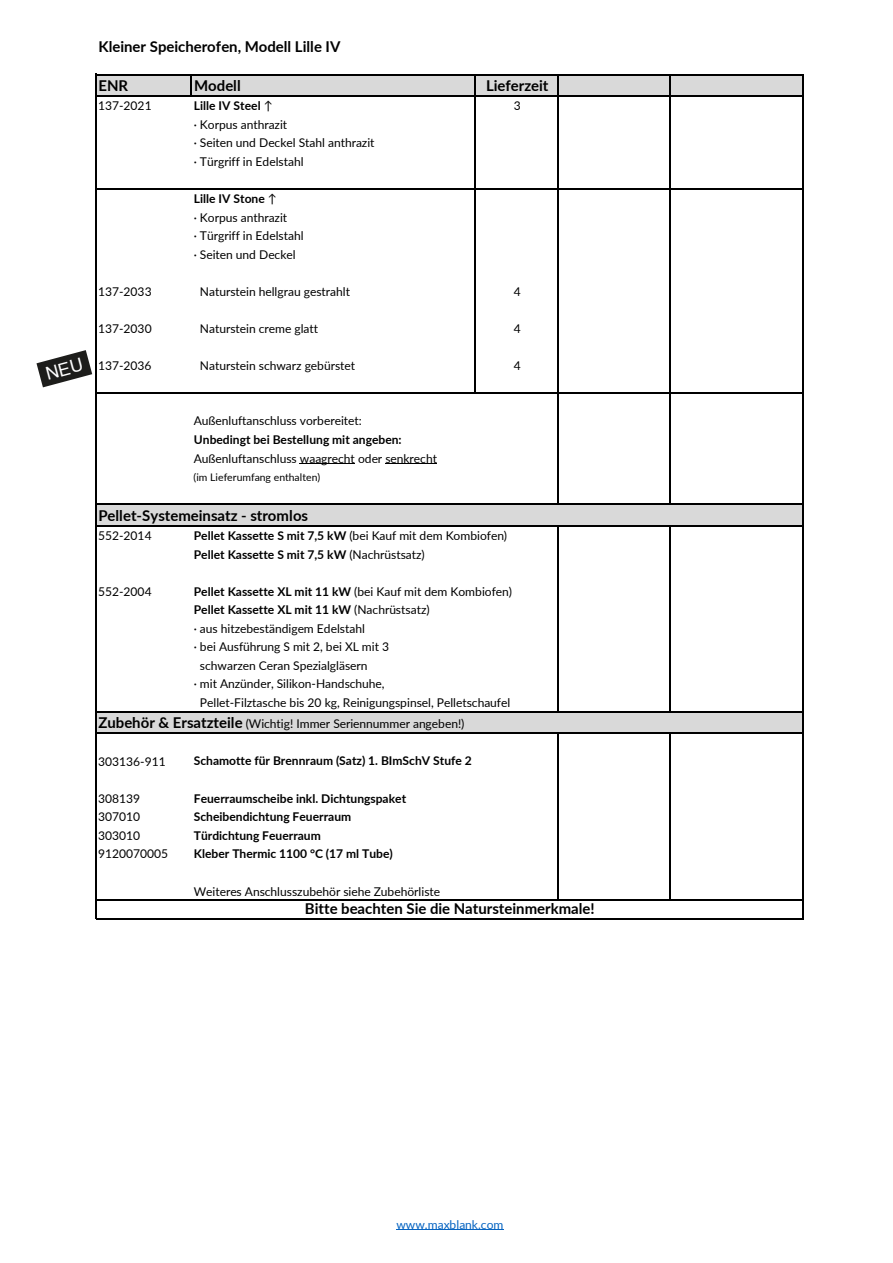
<style>
.page{position:relative;width:893px;height:1263px;background:#fff}
.page>*{position:absolute;margin:0;border:0;box-sizing:border-box;transform-origin:0 0}
.t1{font:700 15px "Lato";color:#000}
.t2{font:12px/18.6px "Lato";color:#000}
.t3{font:700 12px/18.6px "Lato";color:#000}
.t4{font:12px "Lato";color:#0563c1}
.t5{font:10.5px "Lato";letter-spacing:.005em;color:#000}
.s1{font-weight:400}
.s2{font-weight:700}
.s3{font-weight:700;font-size:15px}
</style>
<div class="page">
<div style="left:96px;top:75px;width:707px;height:22px;background:#d9d9d9"></div>
<div style="left:96px;top:504px;width:707px;height:22px;background:#d9d9d9"></div>
<div style="left:96px;top:711px;width:707px;height:22px;background:#d9d9d9"></div>
<hr style="left:300px;top:464px;width:55px;height:1px;background:#000">
<hr style="left:385px;top:464px;width:52px;height:1px;background:#000">
<hr style="left:396px;top:1230px;width:107px;height:1px;background:#0563c1">
<hr style="left:96px;top:392px;width:378px;height:2px;background:#000">
<hr style="left:474px;top:392px;width:83px;height:2px;background:#000">
<hr style="left:95px;top:74px;width:1px;height:431px;background:#000">
<svg style="left:95px;top:505px;width:1px;height:20px"></svg>
<hr style="left:557px;top:75px;width:2px;height:430px;background:#000">
<hr style="left:670px;top:75px;width:1px;height:430px;background:#000">
<hr style="left:557px;top:527px;width:2px;height:36px;background:#000">
<hr style="left:670px;top:527px;width:1px;height:36px;background:#000">
<hr style="left:802px;top:75px;width:1px;height:488px;background:#000">
<svg style="left:557px;top:563px;width:2px;height:19px"></svg>
<svg style="left:670px;top:563px;width:1px;height:19px"></svg>
<svg style="left:802px;top:563px;width:1px;height:19px"></svg>
<hr style="left:95px;top:525px;width:1px;height:187px;background:#000">
<svg style="left:95px;top:712px;width:1px;height:21px"></svg>
<hr style="left:557px;top:582px;width:2px;height:130px;background:#000">
<hr style="left:670px;top:582px;width:1px;height:130px;background:#000">
<hr style="left:95px;top:733px;width:1px;height:166px;background:#000">
<hr style="left:802px;top:582px;width:1px;height:317px;background:#000">
<svg style="left:95px;top:899px;width:1px;height:20px"></svg>
<svg style="left:191px;top:75px;width:1px;height:21px"></svg>
<hr style="left:474px;top:75px;width:2px;height:317px;background:#000">
<hr style="left:557px;top:734px;width:2px;height:165px;background:#000">
<hr style="left:670px;top:734px;width:1px;height:165px;background:#000">
<svg style="left:802px;top:901px;width:1px;height:17px"></svg>
<hr style="left:96px;top:74px;width:707px;height:1px;background:#000">
<hr style="left:96px;top:96px;width:707px;height:1px;background:#000">
<hr style="left:96px;top:188px;width:707px;height:2px;background:#000">
<hr style="left:559px;top:392px;width:244px;height:2px;background:#000">
<hr style="left:96px;top:504px;width:707px;height:1px;background:#000">
<hr style="left:96px;top:525px;width:707px;height:2px;background:#000">
<hr style="left:96px;top:711px;width:707px;height:1px;background:#000">
<hr style="left:96px;top:733px;width:707px;height:1px;background:#000">
<hr style="left:96px;top:899px;width:707px;height:2px;background:#000">
<hr style="left:96px;top:918px;width:707px;height:1px;background:#000">
<svg style="left:36px;top:350px;width:56px;height:37px"></svg>
<p class="t1" style="left:98px;top:36px;width:244px">Kleiner Speicherofen, Modell Lille IV</p>
<p class="t1" style="left:98px;top:75px;width:31px">ENR</p>
<p class="t1" style="left:194px;top:75px;width:48px">Modell</p>
<p class="t1" style="left:486px;top:75px;width:64px">Lieferzeit</p>
<p class="t2" style="left:98px;top:96px;width:55px">137-2021</p>
<p class="t3" style="left:194px;top:96px;width:80px">Lille IV Steel <span class="s1">↑</span></p>
<p class="t2" style="left:514px;top:96px;width:8px">3</p>
<p class="t2" style="left:194px;top:115px;width:182px">∙ Korpus anthrazit<br>∙ Seiten und Deckel Stahl anthrazit ∙ Türgriff in Edelstahl</p>
<p class="t2" style="left:194px;top:189px;width:111px"><span class="s2">Lille IV Stone</span> ↑<br>∙ Korpus anthrazit<br>∙ Türgriff in Edelstahl ∙ Seiten und Deckel</p>
<p class="t2" style="left:98px;top:281px;width:55px">137-2033</p>
<p class="t2" style="left:200px;top:281px;width:152px">Naturstein hellgrau gestrahlt</p>
<p class="t2" style="left:514px;top:281px;width:8px">4</p>
<p class="t2" style="left:98px;top:319px;width:55px">137-2030</p>
<p class="t2" style="left:200px;top:319px;width:120px">Naturstein creme glatt</p>
<p class="t2" style="left:514px;top:319px;width:8px">4</p>
<p class="t2" style="left:98px;top:356px;width:55px">137-2036</p>
<p class="t2" style="left:200px;top:356px;width:157px">Naturstein schwarz gebürstet</p>
<p class="t2" style="left:514px;top:356px;width:8px">4</p>
<p class="t2" style="left:194px;top:411px;width:170px">Außenluftanschluss vorbereitet:</p>
<p class="t3" style="left:194px;top:430px;width:209px">Unbedingt bei Bestellung mit angeben:</p>
<p class="t2" style="left:194px;top:448px;width:245px">Außenluftanschluss waagrecht oder senkrecht</p>
<p class="t5" style="left:194px;top:469px;width:128px">(im Lieferumfang enthalten)</p>
<p class="t1" style="left:98px;top:504px;width:211px">Pellet-Systemeinsatz - stromlos</p>
<p class="t2" style="left:98px;top:526px;width:55px">552-2014</p>
<p class="t3" style="left:194px;top:526px;width:315px">Pellet Kassette S mit 7,5 kW <span class="s1">(bei Kauf mit dem Kombiofen)<br></span>Pellet Kassette S mit 7,5 kW <span class="s1">(Nachrüstsatz)</span></p>
<p class="t2" style="left:98px;top:581px;width:55px">552-2004</p>
<p class="t2" style="left:194px;top:581px;width:320px"><span class="s2">Pellet Kassette XL mit 11 kW</span> (bei Kauf mit dem Kombiofen)</p>
<p class="t3" style="left:194px;top:600px;width:237px">Pellet Kassette XL mit 11 kW <span class="s1">(Nachrüstsatz)</span></p>
<p class="t2" style="left:194px;top:618px;width:173px">∙ aus hitzebeständigem Edelstahl</p>
<p class="t2" style="left:194px;top:637px;width:197px">∙ bei Ausführung S mit 2, bei XL mit 3</p>
<p class="t2" style="left:200px;top:656px;width:169px">schwarzen Ceran Spezialgläsern</p>
<p class="t2" style="left:194px;top:674px;width:192px">∙ mit Anzünder, Silikon-Handschuhe,</p>
<p class="t2" style="left:200px;top:693px;width:312px">Pellet-Filztasche bis 20 kg, Reinigungspinsel, Pelletschaufel</p>
<p class="t2" style="left:98px;top:714px;width:368px"><span class="s3">Zubehör &amp; Ersatzteile</span> (Wichtig! Immer Seriennummer angeben!)</p>
<p class="t2" style="left:98px;top:751px;width:69px">303136-911</p>
<p class="t2" style="left:98px;top:789px;width:44px">308139</p>
<p class="t3" style="left:194px;top:789px;width:214px">Feuerraumscheibe inkl. Dichtungspaket</p>
<p class="t2" style="left:98px;top:807px;width:44px">307010</p>
<p class="t3" style="left:194px;top:807px;width:159px">Scheibendichtung Feuerraum</p>
<p class="t2" style="left:98px;top:826px;width:44px">303010</p>
<p class="t3" style="left:194px;top:826px;width:129px">Türdichtung Feuerraum</p>
<p class="t2" style="left:98px;top:844px;width:72px">9120070005</p>
<p class="t3" style="left:194px;top:844px;width:200px">Kleber Thermic 1100 °C (17 ml Tube)</p>
<p class="t2" style="left:194px;top:881px;width:248px">Weiteres Anschlusszubehör siehe Zubehörliste</p>
<p class="t1" style="left:305px;top:898px;width:291px">Bitte beachten Sie die Natursteinmerkmale!</p>
<p class="t3" style="left:194px;top:751px;width:280px">Schamotte für Brennraum (Satz) 1. BImSchV Stufe 2</p>
<p class="t4" style="left:396px;top:1215px;width:109px">www.maxblank.com</p>
</div>
